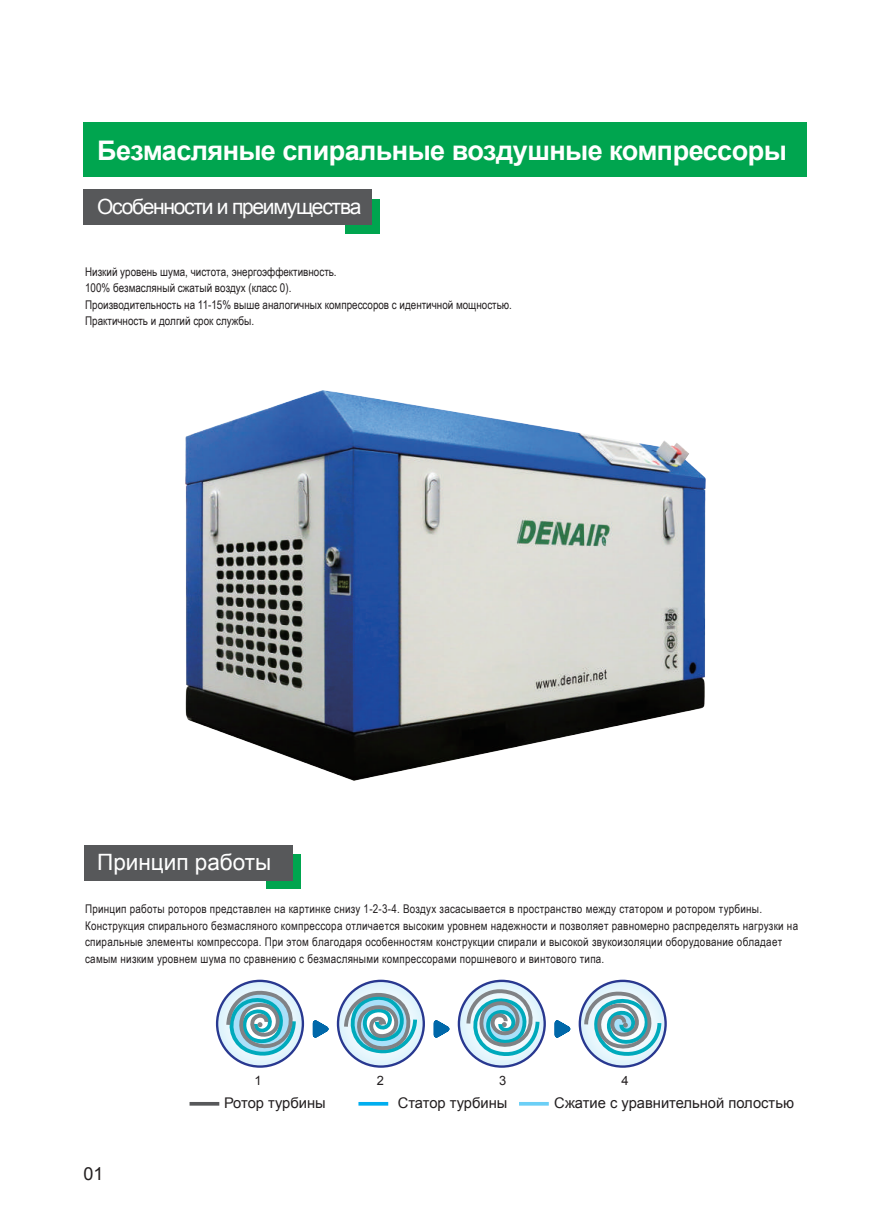
<style>
.page{position:relative;width:894px;height:1212px;background:#fff}
.page>*{position:absolute;margin:0;border:0;box-sizing:border-box;transform-origin:0 0}
.t1{font:700 27px "Arial";letter-spacing:-.02em;color:#fff}
.t2{font:22.5px "Arial";color:#fff}
.t3{font:21px "Arial";letter-spacing:-.06em;color:#fff}
.t4{font:18px "Arial";color:#231f20}
.t5{font:14.7px "Arial";color:#231f20}
.t6{font:12.9px "Arial";color:#231f20}
.t7{font:12px/16.5px "Arial Narrow";letter-spacing:.02em;color:#231f20}
.t8{font:12px/16.5px "Arial Narrow";color:#231f20}
</style>
<div class="page">
<div style="left:84px;top:122px;width:722px;height:55px;background:#00a54f"></div>
<div style="left:345px;top:199px;width:35px;height:35px;background:#00a54f"></div>
<div style="left:84px;top:190px;width:287px;height:35px;background:#57585a"></div>
<div style="left:266px;top:855px;width:34px;height:34px;background:#00a54f"></div>
<div style="left:84px;top:845px;width:208px;height:36px;background:#57585a"></div>
<svg style="left:217px;top:981px;width:86px;height:85px"></svg>
<svg style="left:224px;top:987px;width:73px;height:73px;background:#93c3d1"></svg>
<div style="left:216px;top:980px;width:88px;height:88px;border:2px solid #283890;border-radius:50%"></div>
<svg style="left:338px;top:981px;width:85px;height:85px"></svg>
<svg style="left:342px;top:988px;width:77px;height:70px;background:#97c5d2"></svg>
<div style="left:336px;top:980px;width:89px;height:88px;border:2px solid #283890;border-radius:50%"></div>
<svg style="left:458px;top:981px;width:86px;height:85px"></svg>
<svg style="left:464px;top:985px;width:77px;height:75px;background:#9dc7d4"></svg>
<div style="left:457px;top:980px;width:88px;height:88px;border:2px solid #283890;border-radius:50%"></div>
<svg style="left:579px;top:981px;width:86px;height:85px"></svg>
<svg style="left:582px;top:989px;width:81px;height:69px"></svg>
<div style="left:578px;top:980px;width:88px;height:88px;border:2px solid #283890;border-radius:50%"></div>
<hr style="left:358px;top:1102px;width:30px;height:3px;background:#00aeef">
<hr style="left:189px;top:1102px;width:30px;height:3px;background:#57585a">
<hr style="left:518px;top:1102px;width:30px;height:3px;background:#6bcff6">
<svg style="left:312px;top:1020px;width:17px;height:18px"></svg>
<svg style="left:433px;top:1020px;width:17px;height:18px"></svg>
<svg style="left:554px;top:1020px;width:16px;height:18px"></svg>
<img style="left:185px;top:391px;width:519px;height:389px">
<h1 class="t1" style="left:97px;top:133px;width:690px">Безмасляные спиральные воздушные компрессоры</h1>
<h3 class="t3" style="left:97px;top:193px;width:265px">Особенности и преимущества</h3>
<p class="t8" style="left:85px;top:263px;width:428px">Низкий уровень шума, чистота, энергоэффективность.<br>100% безмасляный сжатый воздух (класс 0).<br>Производительность на 11-15% выше аналогичных компрессоров с идентичной мощностью.<br>Практичность и долгий срок службы.</p>
<h2 class="t2" style="left:97px;top:847px;width:175px">Принцип работы</h2>
<p class="t7" style="left:85px;top:900px;width:714px">Принцип работы роторов представлен на картинке снизу 1-2-3-4. Воздух засасывается в пространство между статором и ротором турбины.<br>Конструкция спирального безмасляного компрессора отличается высоким уровнем надежности и позволяет равномерно распределять нагрузки на спиральные элементы компрессора. При этом благодаря особенностям конструкции спирали и высокой звукоизоляции оборудование обладает самым низким уровнем шума по сравнению с безмасляными компрессорами поршневого и винтового типа.</p>
<h3 class="t4" style="left:84px;top:1162px;width:22px">01</h3>
<p class="t6" style="left:254px;top:1072px;width:9px">1</p>
<p class="t6" style="left:376px;top:1072px;width:9px">2</p>
<p class="t6" style="left:499px;top:1072px;width:9px">3</p>
<p class="t6" style="left:621px;top:1072px;width:9px">4</p>
<p class="t5" style="left:224px;top:1093px;width:103px">Ротор турбины</p>
<p class="t5" style="left:397px;top:1093px;width:111px">Статор турбины</p>
<p class="t5" style="left:554px;top:1093px;width:241px">Сжатие с уравнительной полостью</p>
</div>
